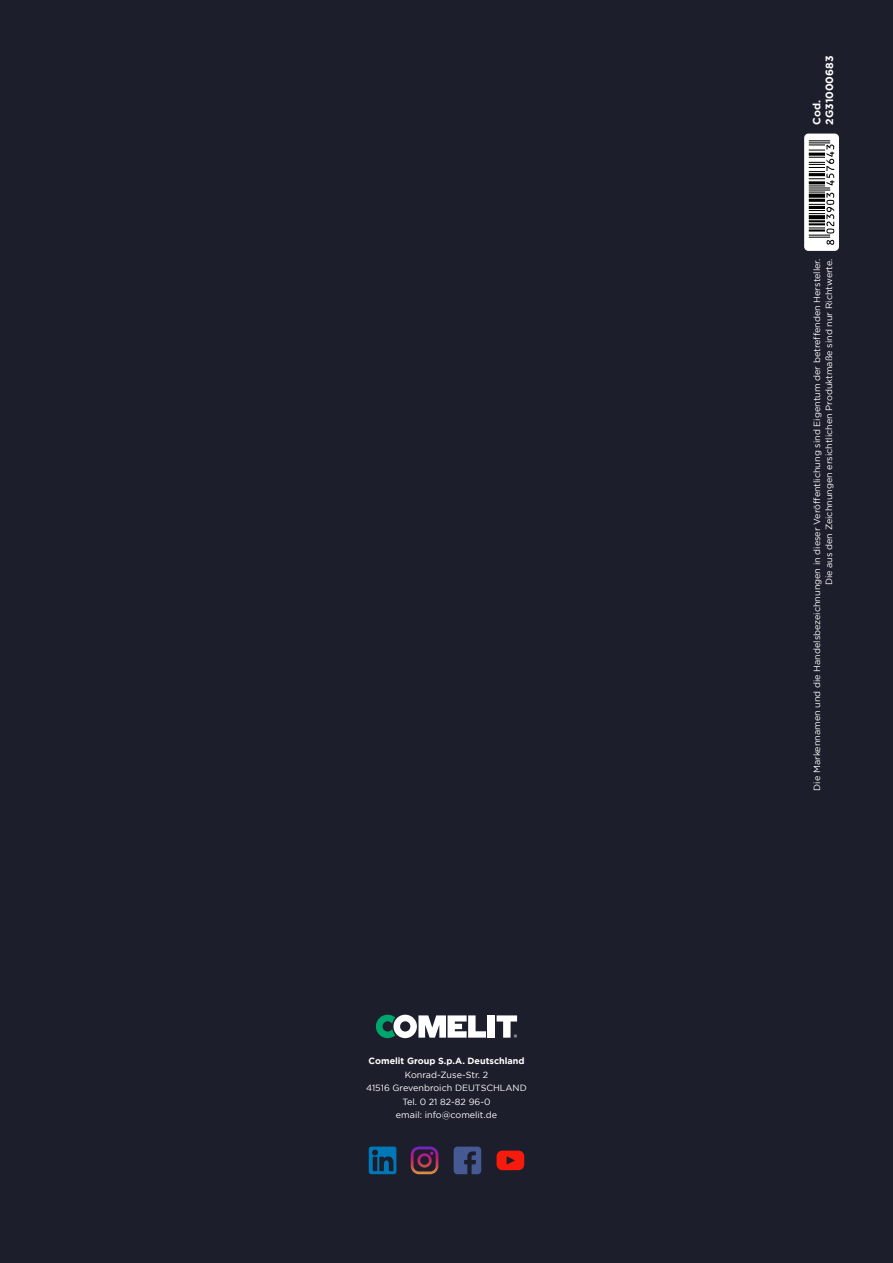
<style>
.page{position:relative;width:893px;height:1263px;background:#1c1f2b}
.page>*{position:absolute;margin:0;border:0;box-sizing:border-box;transform-origin:0 0}
.t1{font:700 10.5px/12.5px "Gotham";color:#fff}
.t2{font:9px/13.5px "Gotham";color:#fff;text-align:right}
.t3{font:700 9px "Gotham";color:#fff}
</style>
<div class="page">
<div style="left:804px;top:134px;width:35px;height:117px;background:#fff;border-radius:4px"></div>
<svg style="left:809px;top:140px;width:25px;height:105px"></svg>
<svg style="left:375px;top:1014px;width:142px;height:24px"></svg>
<svg style="left:369px;top:1146px;width:27px;height:28px"></svg>
<svg style="left:411px;top:1146px;width:27px;height:28px"></svg>
<svg style="left:454px;top:1146px;width:27px;height:28px"></svg>
<svg style="left:497px;top:1150px;width:27px;height:20px"></svg>
<p class="t3" style="left:368px;top:1055px;width:157px">Comelit Group S.p.A. Deutschland</p>
<p class="t2" style="left:366px;top:1067px;width:162px;text-align:center">Konrad-Zuse-Str. 2<br>41516 Grevenbroich DEUTSCHLAND<br>Tel. 0 21 82-82 96-0<br>email: info@comelit.de</p>
<p class="t1" style="left:810px;top:125px;width:70px;rotate:-90deg">Cod.<br>2G31000683</p>
<p class="t2" style="left:811px;top:790px;width:532px;line-height:12px;rotate:-90deg">Die Markennamen und die Handelsbezeichnungen in dieser Veröffentlichung sind Eigentum der betreffenden Hersteller.<br>Die aus den Zeichnungen ersichtlichen Produktmaße sind nur Richtwerte.</p>
</div>
